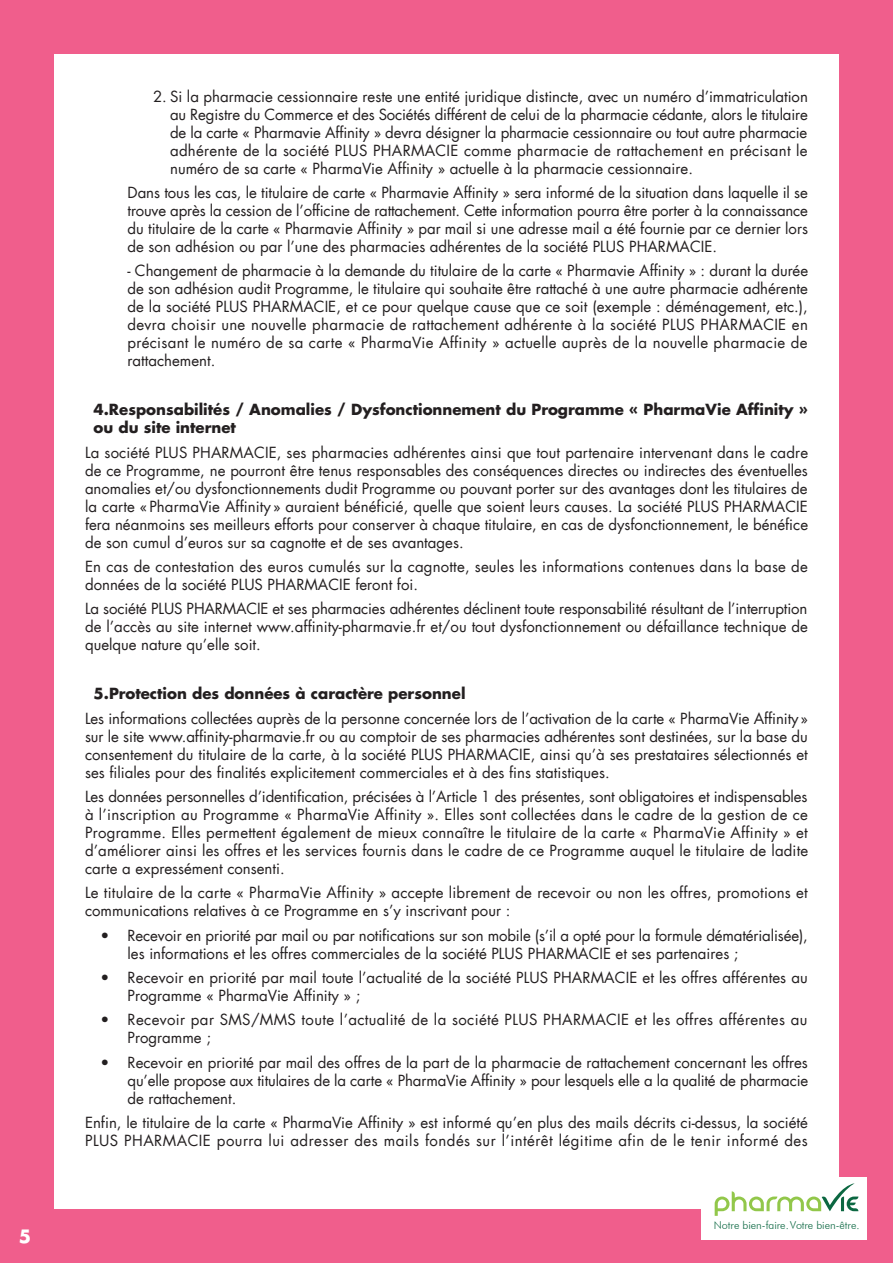
<style>
.page{position:relative;width:893px;height:1263px;background:#f05e8c}
.page>*{position:absolute;margin:0;border:0;box-sizing:border-box;transform-origin:0 0}
.t1{font:700 18px "Futura LT";color:#fff}
.t2{font:15px/18px "Futura LT";color:#231f20;text-align:justify}
.t3{font:700 15px/18px "Futura LT";color:#231f20}
.t4{font:15px/18px "Futura LT";letter-spacing:.025em;color:#231f20}
.t5{font:300 10.8px "Futura BT";color:#0b6741}
</style>
<div class="page">
<div style="left:54px;top:54px;width:785px;height:1155px;background:#fff"></div>
<div style="left:701px;top:1178px;width:166px;height:62px;background:#fff"></div>
<svg style="left:715px;top:1183px;width:143px;height:33px"></svg>
<p class="t1" style="left:19px;top:1225px;width:14px">5</p>
<p class="t2" style="left:170px;top:87px;width:639px;text-indent:-17px">2. Si la pharmacie cessionnaire reste une entité juridique distincte, avec un numéro d’immatriculation au Registre du Commerce et des Sociétés différent de celui de la pharmacie cédante, alors le titulaire de la carte « Pharmavie Affinity » devra désigner la pharmacie cessionnaire ou tout autre pharmacie adhérente de la société PLUS PHARMACIE comme pharmacie de rattachement en précisant le numéro de sa carte « PharmaVie Affinity » actuelle à la pharmacie cessionnaire.</p>
<p class="t2" style="left:128px;top:184px;width:682px">Dans tous les cas, le titulaire de carte « Pharmavie Affinity » sera informé de la situation dans laquelle il se trouve après la cession de l’officine de rattachement. Cette information pourra être porter à la connaissance du titulaire de la carte « Pharmavie Affinity » par mail si une adresse mail a été fournie par ce dernier lors de son adhésion ou par l’une des pharmacies adhérentes de la société PLUS PHARMACIE.</p>
<p class="t2" style="left:128px;top:262px;width:682px">- Changement de pharmacie à la demande du titulaire de la carte « Pharmavie Affinity » : durant la durée de son adhésion audit Programme, le titulaire qui souhaite être rattaché à une autre pharmacie adhérente de la société PLUS PHARMACIE, et ce pour quelque cause que ce soit (exemple : déménagement, etc.), devra choisir une nouvelle pharmacie de rattachement adhérente à la société PLUS PHARMACIE en précisant le numéro de sa carte « PharmaVie Affinity » actuelle auprès de la nouvelle pharmacie de rattachement.</p>
<p class="t3" style="left:94px;top:400px;width:716px">4.Responsabilités / Anomalies / Dysfonctionnement du Programme « PharmaVie Affinity » ou du site internet</p>
<p class="t2" style="left:85px;top:443px;width:725px">La société PLUS PHARMACIE, ses pharmacies adhérentes ainsi que tout partenaire intervenant dans le cadre de ce Programme, ne pourront être tenus responsables des conséquences directes ou indirectes des éventuelles anomalies et/ou dysfonctionnements dudit Programme ou pouvant porter sur des avantages dont les titulaires de la carte « PharmaVie Affinity » auraient bénéficié, quelle que soient leurs causes. La société PLUS PHARMACIE fera néanmoins ses meilleurs efforts pour conserver à chaque titulaire, en cas de dysfonctionnement, le bénéfice de son cumul d’euros sur sa cagnotte et de ses avantages.</p>
<p class="t2" style="left:85px;top:558px;width:724px">En cas de contestation des euros cumulés sur la cagnotte, seules les informations contenues dans la base de données de la société PLUS PHARMACIE feront foi.</p>
<p class="t2" style="left:85px;top:600px;width:724px">La société PLUS PHARMACIE et ses pharmacies adhérentes déclinent toute responsabilité résultant de l’interruption de l’accès au site internet www.affinity-pharmavie.fr et/ou tout dysfonctionnement ou défaillance technique de quelque nature qu’elle soit.</p>
<p class="t3" style="left:94px;top:684px;width:373px">5.Protection des données à caractère personnel</p>
<p class="t2" style="left:85px;top:709px;width:724px">Les informations collectées auprès de la personne concernée lors de l’activation de la carte « PharmaVie Affinity» sur le site www.affinity-pharmavie.fr ou au comptoir de ses pharmacies adhérentes sont destinées, sur la base du consentement du titulaire de la carte, à la société PLUS PHARMACIE, ainsi qu’à ses prestataires sélectionnés et ses filiales pour des finalités explicitement commerciales et à des fins statistiques.</p>
<p class="t2" style="left:85px;top:787px;width:725px">Les données personnelles d’identification, précisées à l’Article 1 des présentes, sont obligatoires et indispensables à l’inscription au Programme « PharmaVie Affinity ». Elles sont collectées dans le cadre de la gestion de ce Programme. Elles permettent également de mieux connaître le titulaire de la carte « PharmaVie Affinity » et d’améliorer ainsi les offres et les services fournis dans le cadre de ce Programme auquel le titulaire de ladite carte a expressément consenti.</p>
<p class="t2" style="left:85px;top:884px;width:724px">Le titulaire de la carte « PharmaVie Affinity » accepte librement de recevoir ou non les offres, promotions et communications relatives à ce Programme en s’y inscrivant pour :</p>
<p class="t2" style="left:128px;top:926px;width:682px;text-indent:-27px">• Recevoir en priorité par mail ou par notifications sur son mobile (s’il a opté pour la formule dématérialisée), les informations et les offres commerciales de la société PLUS PHARMACIE et ses partenaires ;</p>
<p class="t2" style="left:128px;top:969px;width:682px;text-indent:-27px">• Recevoir en priorité par mail toute l’actualité de la société PLUS PHARMACIE et les offres afférentes au<br>Programme « PharmaVie Affinity » ;</p>
<p class="t4" style="left:128px;top:1011px;width:681px;text-indent:-27px">• Recevoir par SMS/MMS toute l’actualité de la société PLUS PHARMACIE et les offres afférentes au<br>Programme ;</p>
<p class="t2" style="left:128px;top:1053px;width:682px;text-indent:-27px">• Recevoir en priorité par mail des offres de la part de la pharmacie de rattachement concernant les offres qu’elle propose aux titulaires de la carte « PharmaVie Affinity » pour lesquels elle a la qualité de pharmacie de rattachement.</p>
<p class="t2" style="left:85px;top:1114px;width:724px">Enfin, le titulaire de la carte « PharmaVie Affinity » est informé qu’en plus des mails décrits ci-dessus, la société<br>PLUS PHARMACIE pourra lui adresser des mails fondés sur l’intérêt légitime afin de le tenir informé des</p>
<p class="t5" style="left:714px;top:1219px;width:147px">Notre bien-faire.Votre bien-être.</p>
</div>
